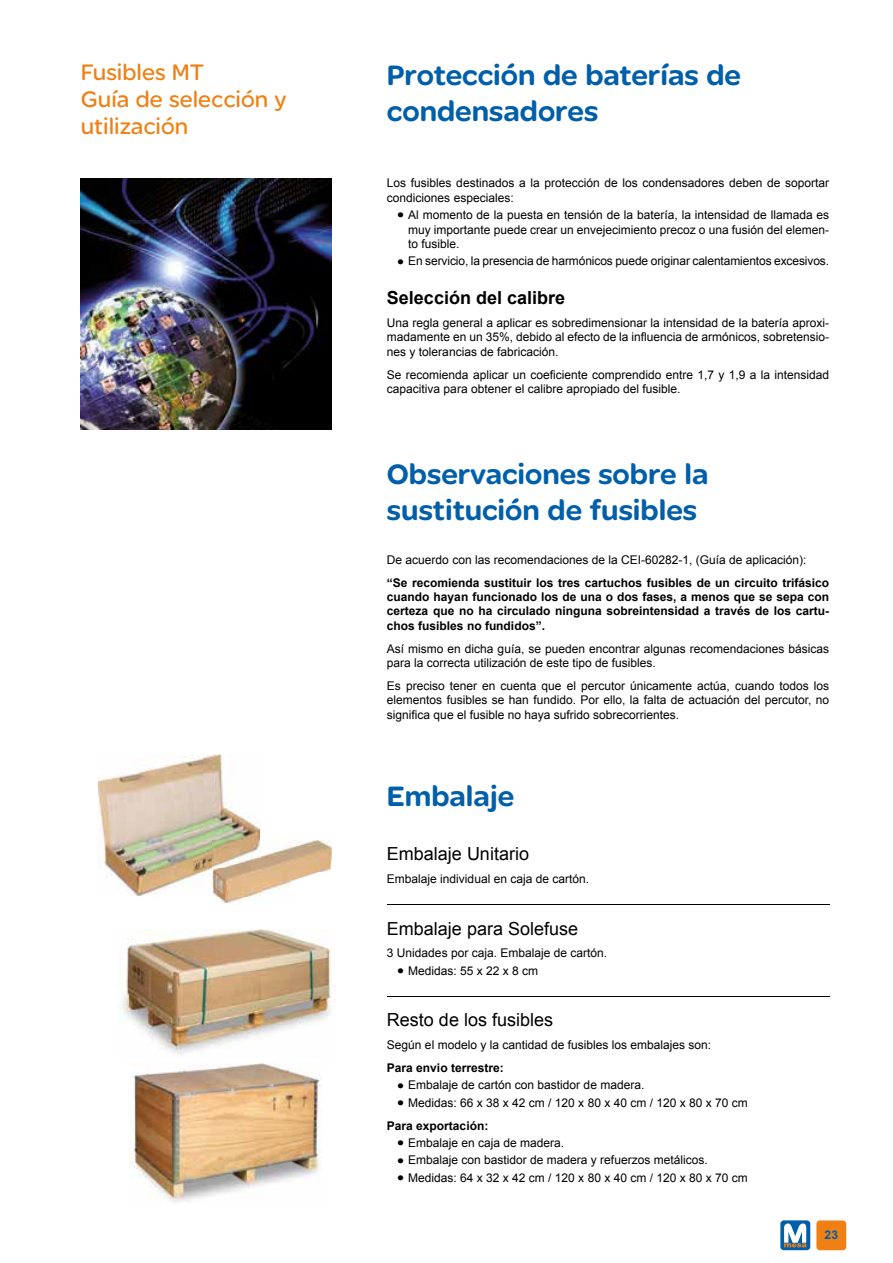
<style>
.page{position:relative;width:893px;height:1263px;background:#fff}
.page>*{position:absolute;margin:0;border:0;box-sizing:border-box;transform-origin:0 0}
.t1{font:900 30px/36px "SE Optimist";color:#005faa}
.t2{font:24px/27px "SE Optimist";color:#f08013}
.t3{font:18px "Arial";color:#000}
.t4{font:700 18px "Arial";color:#000}
.t5{font:12px/14.4px "Arial";color:#000}
.t6{font:700 12px/14.4px "Arial";color:#000;text-align:justify}
.t7{font:700 12px "Arial";color:#005faa}
.s1{font-weight:700;font-size:18px}
.s2{font-weight:700}
</style>
<div class="page">
<div style="left:816px;top:1220px;width:30px;height:30px;background:#f08013;border-radius:3px"></div>
<svg style="left:780px;top:1220px;width:30px;height:30px"></svg>
<svg style="left:784px;top:1223px;width:22px;height:24px"></svg>
<hr style="left:387px;top:904px;width:442px;height:1px;background:#000">
<hr style="left:387px;top:996px;width:442px;height:1px;background:#000">
<img style="left:81px;top:179px;width:251px;height:250px">
<img style="left:98px;top:754px;width:162px;height:142px">
<img style="left:260px;top:841px;width:72px;height:31px">
<img style="left:215px;top:872px;width:103px;height:32px">
<img style="left:213px;top:841px;width:47px;height:55px">
<img style="left:117px;top:930px;width:215px;height:124px">
<img style="left:129px;top:1064px;width:192px;height:138px">
<h2 class="t2" style="left:81px;top:59px;width:207px">Fusibles MT<br>Guía de selección y utilización</h2>
<h1 class="t1" style="left:387px;top:57px;width:356px">Protección de baterías de condensadores</h1>
<p class="t5" style="left:387px;top:176px;width:444px">Los fusibles destinados a la protección de los condensadores deben de soportar condiciones especiales:</p>
<p class="t5" style="left:408px;top:208px;width:422px;text-align:justify;text-indent:-11px"><span class="s1">•</span> Al momento de la puesta en tensión de la batería, la intensidad de llamada es muy importante puede crear un envejecimiento precoz o una fusión del elemen&shy;to fusible.</p>
<p class="t5" style="left:398px;top:254px;width:433px"><span class="s1">•</span> En servicio, la presencia de harmónicos puede originar calentamientos excesivos.</p>
<h3 class="t4" style="left:387px;top:287px;width:180px">Selección del calibre</h3>
<p class="t5" style="left:387px;top:315px;width:444px;text-align:justify">Una regla general a aplicar es sobredimensionar la intensidad de la batería aproxi&shy;madamente en un 35%, debido al efecto de la influencia de armónicos, sobretensio&shy;nes y tolerancias de fabricación.</p>
<p class="t5" style="left:387px;top:367px;width:444px">Se recomienda aplicar un coeficiente comprendido entre 1,7 y 1,9 a la intensidad capacitiva para obtener el calibre apropiado del fusible.</p>
<h1 class="t1" style="left:387px;top:456px;width:323px">Observaciones sobre la sustitución de fusibles</h1>
<p class="t5" style="left:387px;top:552px;width:421px">De acuerdo con las recomendaciones de la CEI-60282-1, (Guía de aplicación):</p>
<p class="t6" style="left:387px;top:575px;width:444px">“Se recomienda sustituir los tres cartuchos fusibles de un circuito trifásico cuando hayan funcionado los de una o dos fases, a menos que se sepa con certeza que no ha circulado ninguna sobreintensidad a través de los cartu&shy;chos fusibles no fundidos”.</p>
<p class="t5" style="left:387px;top:641px;width:444px">Así mismo en dicha guía, se pueden encontrar algunas recomendaciones básicas para la correcta utilización de este tipo de fusibles.</p>
<p class="t5" style="left:387px;top:679px;width:444px;text-align:justify">Es preciso tener en cuenta que el percutor únicamente actúa, cuando todos los elementos fusibles se han fundido. Por ello, la falta de actuación del percutor, no significa que el fusible no haya sufrido sobrecorrientes.</p>
<h1 class="t1" style="left:387px;top:778px;width:129px">Embalaje</h1>
<h3 class="t3" style="left:387px;top:844px;width:144px">Embalaje Unitario</h3>
<p class="t5" style="left:387px;top:872px;width:204px">Embalaje individual en caja de cartón.</p>
<h3 class="t3" style="left:387px;top:918px;width:193px">Embalaje para Solefuse</h3>
<p class="t5" style="left:387px;top:946px;width:222px">3 Unidades por caja. Embalaje de cartón.</p>
<p class="t5" style="left:398px;top:963px;width:142px"><span class="s1">•</span> Medidas: 55 x 22 x 8 cm</p>
<h3 class="t3" style="left:387px;top:1010px;width:168px">Resto de los fusibles</h3>
<p class="t5" style="left:387px;top:1038px;width:326px">Según el modelo y la cantidad de fusibles los embalajes son:</p>
<p class="t6" style="left:387px;top:1060px;width:118px">Para envio terrestre:</p>
<p class="t5" style="left:398px;top:1078px;width:248px"><span class="s1">•</span> Embalaje de cartón con bastidor de madera.</p>
<p class="t5" style="left:387px;top:1091px;width:362px;line-height:23px;text-indent:11px"><span class="s1">•</span> Medidas: 66 x 38 x 42 cm / 120 x 80 x 40 cm / 120 x 80 x 70 cm<br><span class="s2">Para exportación:</span></p>
<p class="t5" style="left:398px;top:1136px;width:168px"><span class="s1">•</span> Embalaje en caja de madera.</p>
<p class="t5" style="left:398px;top:1153px;width:312px"><span class="s1">•</span> Embalaje con bastidor de madera y refuerzos metálicos.</p>
<p class="t5" style="left:398px;top:1170px;width:352px"><span class="s1">•</span> Medidas: 64 x 32 x 42 cm / 120 x 80 x 40 cm / 120 x 80 x 70 cm</p>
<p class="t7" style="left:825px;top:1228px;width:15px">23</p>
</div>
